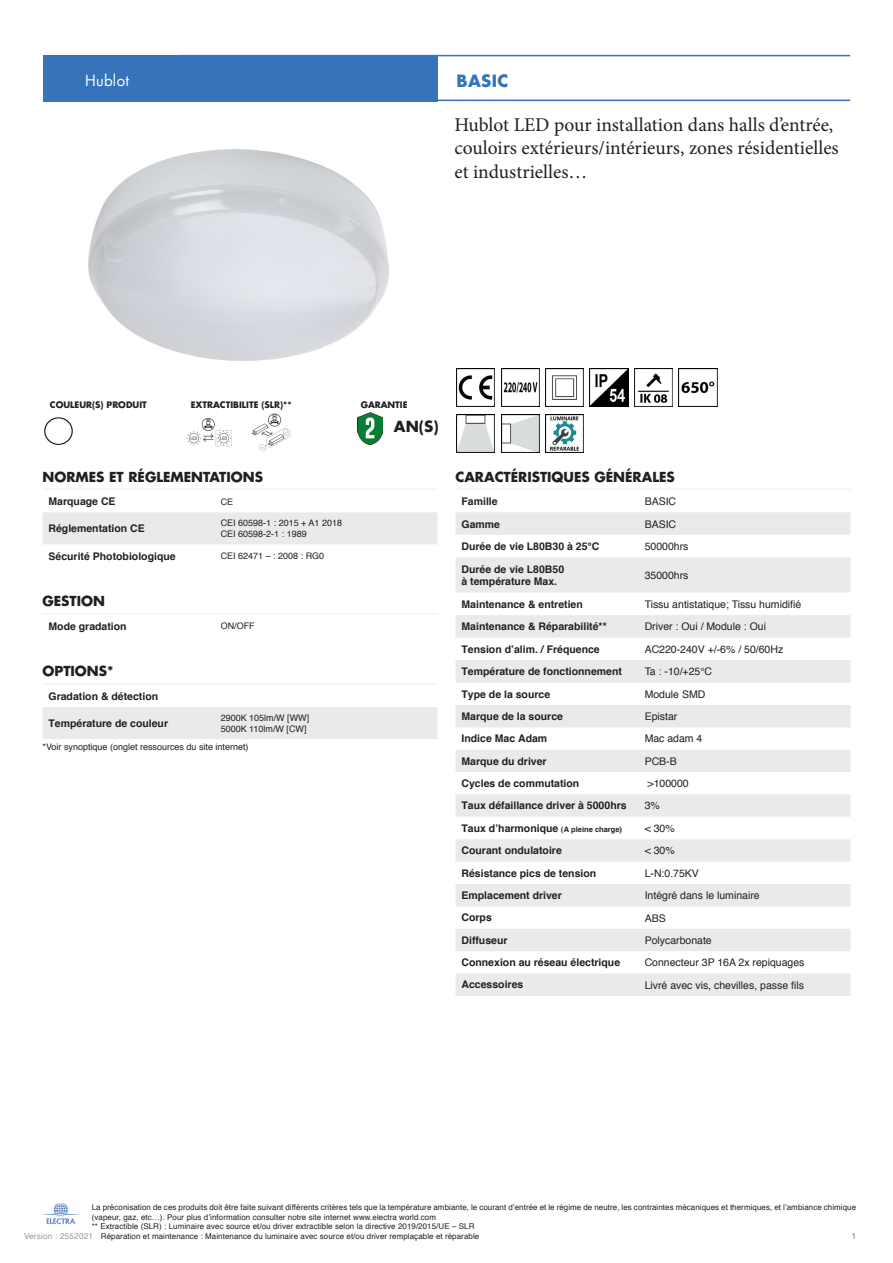
<style>
.page{position:relative;width:893px;height:1263px;background:#fff}
.page>*{position:absolute;margin:0;border:0;box-sizing:border-box;transform-origin:0 0}
.Titre_produit_deltal{font:19.5px/23.4px "Minion Pro";color:#231f20}
.Titre_page_Deltaled{font:700 16.5px "Futura LT";letter-spacing:.02em;color:#3673ba}
.Titre_page_Deltaled-2{font:15px "Futura LT";letter-spacing:.02em;color:#fff}
.Titre_colonne_tablea{font:700 15px "Futura LT";color:#231f20}
.Titre_colonne_tablea-2{font:700 13.5px "Futura LT";color:#231f20}
.content_tableau_7pt{font:700 10.5px "Helvetica";color:#231f20}
.content_tableau_smal{font:10.5px "Helvetica";color:#231f20}
.content_tableau_smal-2{font:9px "Helvetica";color:#231f20}
.content_tableau_8pt{font:9px "Helvetica";color:#231f20}
.t1{font:9px "Helvetica";color:#808285}
.Titre_colonne_tablea-3{font:700 8.7px "Futura LT";color:#231f20}
.t2{font:8.25px "Helvetica";letter-spacing:.02em;color:#97999c}
.t3{font:7.95px/9.6px "Helvetica";letter-spacing:.01em;color:#231f20}
.s1{font-size:7.5px}
</style>
<div class="page">
<img style="left:545px;top:369px;width:39px;height:38px">
<img style="left:590px;top:369px;width:38px;height:38px">
<img style="left:634px;top:369px;width:39px;height:38px">
<img style="left:679px;top:369px;width:38px;height:38px">
<img style="left:501px;top:369px;width:38px;height:38px">
<img style="left:457px;top:369px;width:38px;height:38px">
<img style="left:457px;top:415px;width:38px;height:38px">
<img style="left:501px;top:415px;width:38px;height:38px">
<img style="left:545px;top:415px;width:39px;height:38px">
<svg style="left:455px;top:512px;width:395px;height:484px;fill:#e9eaeb"></svg>
<hr style="left:455px;top:488px;width:184px;height:2px;background:#f2f3f4">
<hr style="left:639px;top:488px;width:211px;height:2px;background:#f2f3f4">
<img style="left:41px;top:1202px;width:40px;height:23px">
<div style="left:43px;top:55px;width:394px;height:46px;background:#3673ba"></div>
<hr style="left:178px;top:55px;width:672px;height:1px;background:#3673ba">
<hr style="left:178px;top:100px;width:672px;height:1px;background:#3673ba">
<img style="left:88px;top:149px;width:301px;height:212px">
<img style="left:44px;top:417px;width:29px;height:28px">
<div style="left:43px;top:512px;width:394px;height:32px;background:#e9eaeb"></div>
<hr style="left:43px;top:488px;width:172px;height:2px;background:#f2f3f4">
<hr style="left:215px;top:488px;width:222px;height:2px;background:#f2f3f4">
<hr style="left:43px;top:613px;width:172px;height:1px;background:#f2f3f4">
<hr style="left:215px;top:613px;width:222px;height:1px;background:#f2f3f4">
<div style="left:43px;top:707px;width:394px;height:32px;background:#e9eaeb"></div>
<hr style="left:43px;top:683px;width:172px;height:1px;background:#f2f3f4">
<hr style="left:215px;top:683px;width:222px;height:1px;background:#f2f3f4">
<img style="left:357px;top:412px;width:26px;height:32px">
<img style="left:186px;top:417px;width:46px;height:30px">
<img style="left:252px;top:413px;width:39px;height:39px">
<p class="Titre_page_Deltaled-2" style="left:85px;top:71px;width:45px">Hublot</p>
<p class="Titre_page_Deltaled" style="left:457px;top:70px;width:53px">BASIC</p>
<p class="Titre_produit_deltal" style="left:454px;top:113px;width:386px">Hublot LED pour installation dans halls d’entrée, couloirs extérieurs/intérieurs, zones résidentielles et industrielles…</p>
<p class="Titre_colonne_tablea-3" style="left:50px;top:399px;width:98px">COULEUR(S) PRODUIT</p>
<p class="Titre_colonne_tablea-3" style="left:191px;top:399px;width:102px">EXTRACTIBILITE (SLR)**</p>
<p class="Titre_colonne_tablea-3" style="left:361px;top:399px;width:48px">GARANTIE</p>
<p class="Titre_colonne_tablea" style="left:394px;top:417px;width:46px">AN(S)</p>
<p class="Titre_colonne_tablea-2" style="left:43px;top:467px;width:222px">NORMES ET RÉGLEMENTATIONS</p>
<p class="content_tableau_7pt" style="left:49px;top:495px;width:69px">Marquage CE</p>
<p class="content_tableau_smal-2" style="left:221px;top:494px;width:14px">CE</p>
<p class="content_tableau_7pt" style="left:49px;top:522px;width:98px">Réglementation CE</p>
<p class="content_tableau_smal-2" style="left:221px;top:516px;width:123px">CEI 60598-1 : 2015 + A1 2018</p>
<p class="content_tableau_smal-2" style="left:221px;top:527px;width:88px">CEI 60598-2-1 : 1989</p>
<p class="content_tableau_7pt" style="left:49px;top:549px;width:129px">Sécurité Photobiologique</p>
<p class="content_tableau_smal-2" style="left:221px;top:549px;width:105px">CEI 62471 – : 2008 : RG0</p>
<p class="Titre_colonne_tablea-2" style="left:43px;top:592px;width:64px">GESTION</p>
<p class="content_tableau_7pt" style="left:49px;top:619px;width:80px">Mode gradation</p>
<p class="content_tableau_smal-2" style="left:221px;top:619px;width:36px">ON/OFF</p>
<p class="Titre_colonne_tablea-2" style="left:43px;top:662px;width:73px">OPTIONS*</p>
<p class="content_tableau_7pt" style="left:49px;top:689px;width:111px">Gradation &amp; détection</p>
<p class="content_tableau_7pt" style="left:49px;top:717px;width:121px">Température de couleur</p>
<p class="content_tableau_smal-2" style="left:221px;top:711px;width:90px">2900K 105lm/W [WW]</p>
<p class="content_tableau_smal-2" style="left:221px;top:722px;width:87px">5000K 110lm/W [CW]</p>
<p class="content_tableau_8pt" style="left:43px;top:740px;width:208px">*Voir synoptique (onglet ressources du site internet)</p>
<p class="Titre_colonne_tablea-2" style="left:455px;top:468px;width:221px">CARACTÉRISTIQUES GÉNÉRALES</p>
<p class="content_tableau_7pt" style="left:461px;top:495px;width:38px">Famille</p>
<p class="content_tableau_smal" style="left:645px;top:493px;width:33px">BASIC</p>
<p class="content_tableau_7pt" style="left:461px;top:517px;width:40px">Gamme</p>
<p class="content_tableau_smal" style="left:645px;top:516px;width:33px">BASIC</p>
<p class="content_tableau_7pt" style="left:461px;top:540px;width:139px">Durée de vie L80B30 à 25°C</p>
<p class="content_tableau_smal" style="left:645px;top:538px;width:45px">50000hrs</p>
<p class="content_tableau_7pt" style="left:461px;top:562px;width:104px">Durée de vie L80B50</p>
<p class="content_tableau_7pt" style="left:461px;top:575px;width:97px">à température Max.</p>
<p class="content_tableau_smal" style="left:645px;top:567px;width:45px">35000hrs</p>
<p class="content_tableau_7pt" style="left:461px;top:597px;width:123px">Maintenance &amp; entretien</p>
<p class="content_tableau_smal" style="left:645px;top:596px;width:158px">Tissu antistatique; Tissu humidifié</p>
<p class="content_tableau_7pt" style="left:461px;top:620px;width:147px">Maintenance &amp; Réparabilité**</p>
<p class="content_tableau_smal" style="left:645px;top:618px;width:123px">Driver : Oui / Module : Oui</p>
<p class="content_tableau_7pt" style="left:461px;top:643px;width:140px">Tension d’alim. / Fréquence</p>
<p class="content_tableau_smal" style="left:645px;top:641px;width:140px">AC220-240V +/-6% / 50/60Hz</p>
<p class="content_tableau_7pt" style="left:461px;top:665px;width:162px">Température de fonctionnement</p>
<p class="content_tableau_smal" style="left:645px;top:664px;width:69px">Ta : -10/+25°C</p>
<p class="content_tableau_7pt" style="left:461px;top:687px;width:90px">Type de la source</p>
<p class="content_tableau_smal" style="left:645px;top:686px;width:62px">Module SMD</p>
<p class="content_tableau_7pt" style="left:461px;top:710px;width:103px">Marque de la source</p>
<p class="content_tableau_smal" style="left:645px;top:708px;width:34px">Epistar</p>
<p class="content_tableau_7pt" style="left:461px;top:732px;width:87px">Indice Mac Adam</p>
<p class="content_tableau_smal" style="left:645px;top:731px;width:59px">Mac adam 4</p>
<p class="content_tableau_7pt" style="left:461px;top:754px;width:87px">Marque du driver</p>
<p class="content_tableau_smal" style="left:645px;top:753px;width:34px">PCB-B</p>
<p class="content_tableau_7pt" style="left:461px;top:777px;width:119px">Cycles de commutation</p>
<p class="content_tableau_smal" style="left:648px;top:775px;width:43px">&gt;100000</p>
<p class="content_tableau_7pt" style="left:461px;top:799px;width:167px">Taux défaillance driver à 5000hrs</p>
<p class="content_tableau_smal" style="left:645px;top:798px;width:17px">3%</p>
<p class="content_tableau_7pt" style="left:461px;top:822px;width:162px">Taux d’harmonique <span class="s1">(A pleine charge)</span></p>
<p class="content_tableau_smal" style="left:645px;top:820px;width:32px">&lt; 30%</p>
<p class="content_tableau_7pt" style="left:461px;top:844px;width:102px">Courant ondulatoire</p>
<p class="content_tableau_smal" style="left:645px;top:842px;width:32px">&lt; 30%</p>
<p class="content_tableau_7pt" style="left:461px;top:866px;width:136px">Résistance pics de tension</p>
<p class="content_tableau_smal" style="left:645px;top:865px;width:56px">L-N:0.75KV</p>
<p class="content_tableau_7pt" style="left:461px;top:889px;width:102px">Emplacement driver</p>
<p class="content_tableau_smal" style="left:645px;top:887px;width:116px">Intégré dans le luminaire</p>
<p class="content_tableau_7pt" style="left:461px;top:911px;width:32px">Corps</p>
<p class="content_tableau_smal" style="left:645px;top:910px;width:23px">ABS</p>
<p class="content_tableau_7pt" style="left:461px;top:933px;width:48px">Diffuseur</p>
<p class="content_tableau_smal" style="left:645px;top:932px;width:69px">Polycarbonate</p>
<p class="content_tableau_7pt" style="left:461px;top:956px;width:160px">Connexion au réseau électrique</p>
<p class="content_tableau_smal" style="left:645px;top:954px;width:161px">Connecteur 3P 16A 2x repiquages</p>
<p class="content_tableau_7pt" style="left:461px;top:978px;width:63px">Accessoires</p>
<p class="content_tableau_smal" style="left:645px;top:977px;width:161px">Livré avec vis, chevilles, passe fils</p>
<p class="t3" style="left:92px;top:1203px;width:766px">La préconisation de ces produits doit être faite suivant différents critères tels que la température ambiante, le courant d’entrée et le régime de neutre, les contraintes mécaniques et thermiques, et l’ambiance chimique (vapeur, gaz, etc…). Pour plus d’information consulter notre site internet www.electra world.com</p>
<p class="t3" style="left:92px;top:1222px;width:384px">** Extractible (SLR) : Luminaire avec source et/ou driver extractible selon la directive 2019/2015/UE – SLR</p>
<p class="t3" style="left:101px;top:1231px;width:380px">Réparation et maintenance : Maintenance du luminaire avec source et/ou driver remplaçable et réparable</p>
<p class="t2" style="left:24px;top:1230px;width:71px">Version : 2552021</p>
<p class="t1" style="left:851px;top:1229px;width:7px">1</p>
</div>
